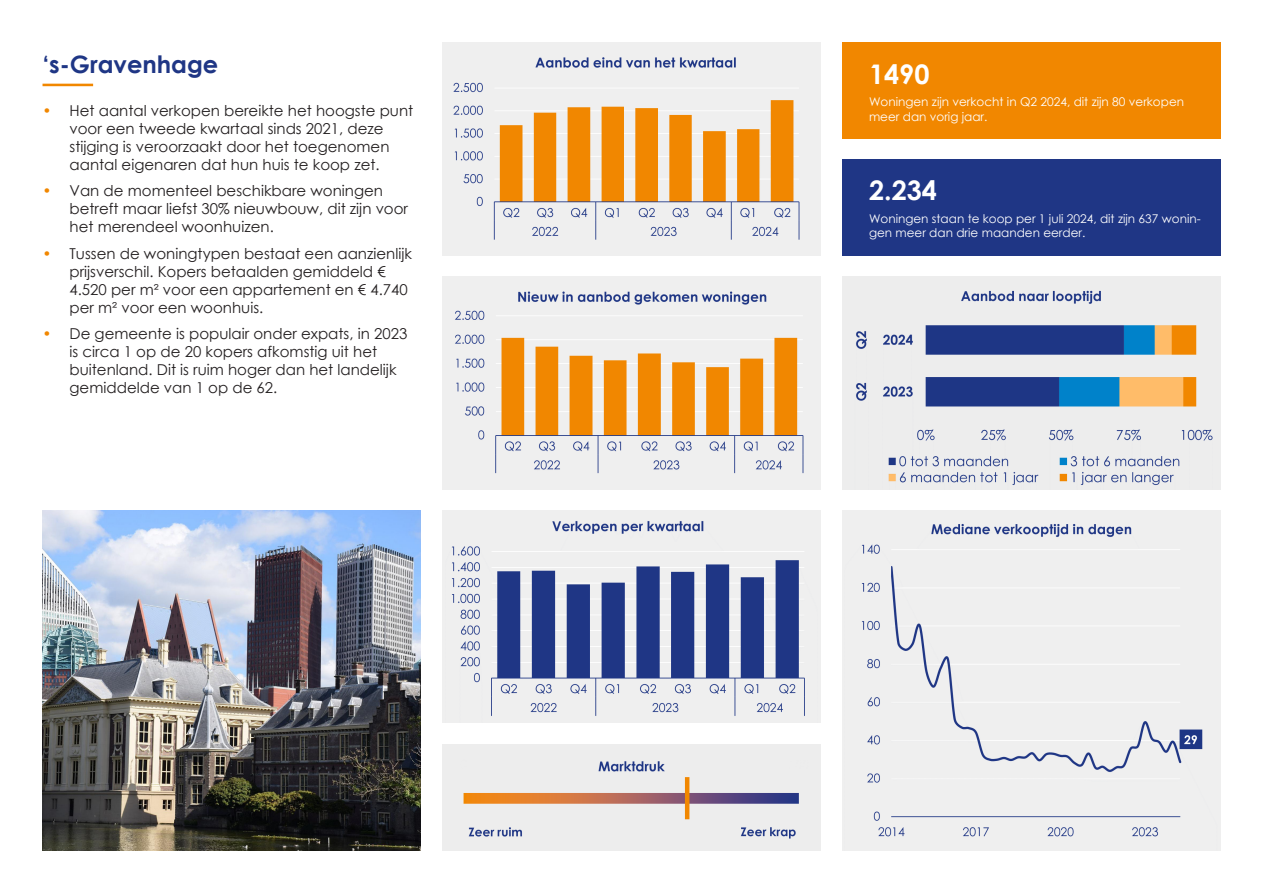
<style>
.page{position:relative;width:1263px;height:893px;background:#fff}
.page>*{position:absolute;margin:0;border:0;box-sizing:border-box;transform-origin:0 0}
.t1{font:700 27px "Century Gothic";color:#fff}
.t2{font:700 24px "Century Gothic";color:#1f3685}
.t3{font:15px/18px "Century Gothic";color:#231f20}
.t4{font:12px/14.4px "Century Gothic";color:#fff}
.s1{color:#f18700}
</style>
<div class="page">
<hr style="left:43px;top:84px;width:50px;height:2px;background:#f18700">
<img style="left:43px;top:510px;width:378px;height:340px">
<div style="left:842px;top:43px;width:378px;height:96px;background:#f18700"></div>
<div style="left:842px;top:159px;width:378px;height:96px;background:#1f3685"></div>
<img style="left:842px;top:276px;width:378px;height:213px">
<div style="left:842px;top:510px;width:378px;height:340px;background:#efefef"></div>
<img style="left:442px;top:744px;width:378px;height:106px">
<img style="left:442px;top:510px;width:378px;height:213px">
<img style="left:442px;top:276px;width:378px;height:213px">
<img style="left:442px;top:43px;width:378px;height:212px">
<p class="t2" style="left:43px;top:46px;width:177px">‘s-Gravenhage</p>
<p class="t3" style="left:43px;top:101px;width:372px;text-align:center"><span class="s1">•</span> Het aantal verkopen bereikte het hoogste punt voor een tweede kwartaal sinds 2021, deze<br>stijging is veroorzaakt door het toegenomen aantal eigenaren dat hun huis te koop zet.</p>
<p class="t3" style="left:70px;top:182px;width:340px;text-indent:-27px"><span class="s1">•</span> Van de momenteel beschikbare woningen betreft maar liefst 30% nieuwbouw, dit zijn voor het merendeel woonhuizen.</p>
<p class="t3" style="left:70px;top:244px;width:344px;text-indent:-27px"><span class="s1">•</span> Tussen de woningtypen bestaat een aanzienlijk prijsverschil. Kopers betaalden gemiddeld € 4.520 per m² voor een appartement en € 4.740 per m² voor een woonhuis.</p>
<p class="t3" style="left:70px;top:325px;width:339px;text-indent:-27px"><span class="s1">•</span> De gemeente is populair onder expats, in 2023 is circa 1 op de 20 kopers afkomstig uit het buitenland. Dit is ruim hoger dan het landelijk gemiddelde van 1 op de 62.</p>
<p class="t1" style="left:869px;top:53px;width:62px">1490</p>
<p class="t4" style="left:869px;top:95px;width:317px">Woningen zijn verkocht in Q2 2024, dit zijn 80 verkopen meer dan vorig jaar.</p>
<p class="t1" style="left:869px;top:170px;width:70px">2.234</p>
<p class="t4" style="left:869px;top:211px;width:333px">Woningen staan te koop per 1 juli 2024, dit zijn 637 wonin&shy;gen meer dan drie maanden eerder.</p>
</div>
